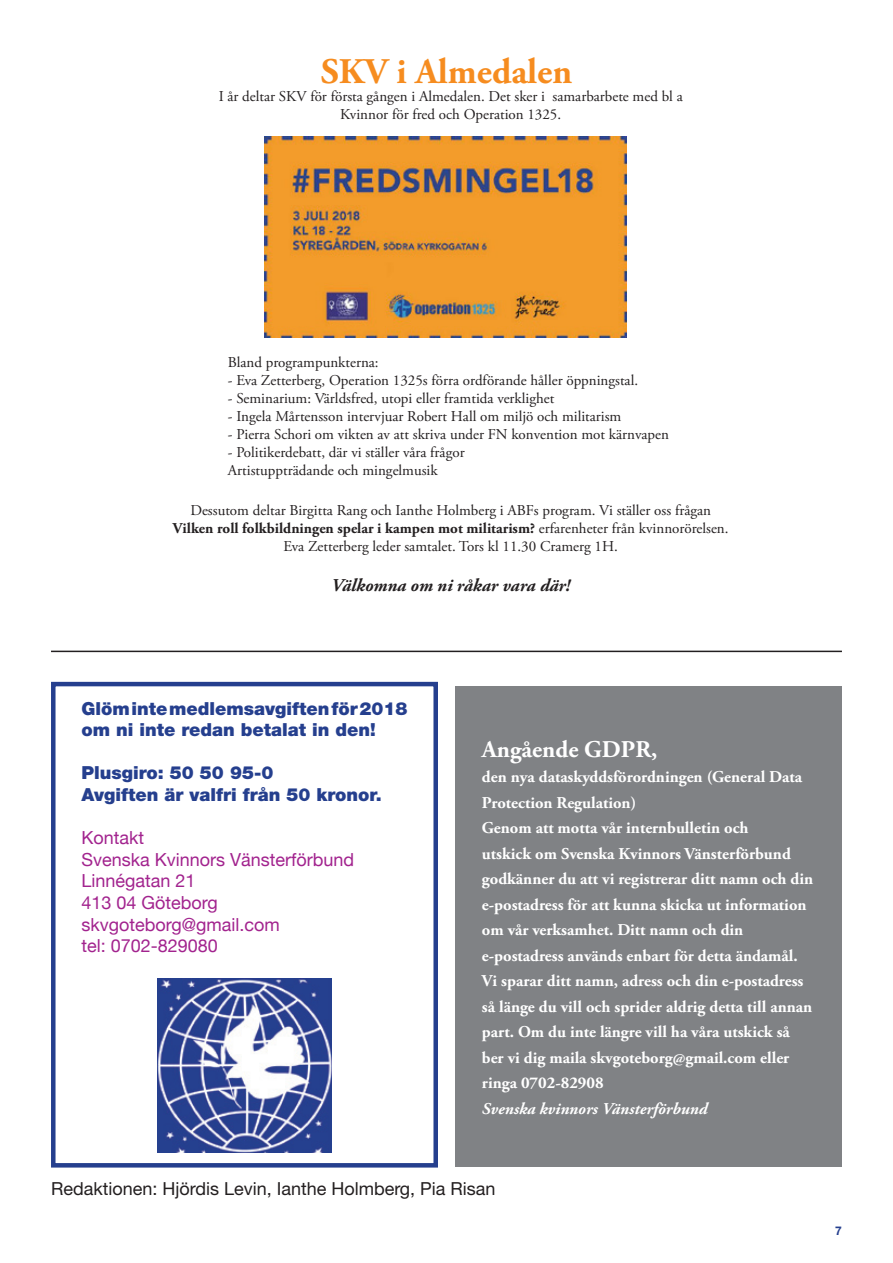
<style>
.page{position:relative;width:893px;height:1263px;background:#fff}
.page>*{position:absolute;margin:0;border:0;box-sizing:border-box;transform-origin:0 0}
.t1{font:700 36px "Adobe Garamond Pro";color:#f68c1f}
.t2{font:700 24px "Adobe Garamond Pro";color:#fff}
.t3{font:900 18px/21.6px "Helvetica Neue";color:#253f8e}
.t4{font:18px/21.6px "Helvetica Neue";color:#a2238e}
.t5{font:18px "Helvetica Neue";color:#231f20}
.t6{font:italic 700 18px "Adobe Garamond Pro";color:#231f20}
.t7{font:700 16.5px/25.5px "Adobe Garamond Pro";color:#fff}
.t8{font:italic 700 16.5px "Adobe Garamond Pro";color:#fff}
.t9{font:15px/18px "Adobe Garamond Pro";color:#231f20;text-align:center}
.t10{font:700 12px "Helvetica Neue LT Pro";color:#253f8e}
.s1{font-weight:700}
</style>
<div class="page">
<div style="left:455px;top:686px;width:387px;height:481px;background:#808285"></div>
<img style="left:157px;top:978px;width:175px;height:175px">
<div style="left:51px;top:682px;width:387px;height:485px;border:4px solid #253f8e"></div>
<hr style="left:51px;top:651px;width:791px;height:1px;background:#231f20">
<img style="left:264px;top:136px;width:362px;height:201px">
<h1 class="t1" style="left:321px;top:51px;width:253px">SKV i Almedalen</h1>
<p class="t9" style="left:219px;top:88px;width:466px">I år deltar SKV för första gången i Almedalen. Det sker i samarbarbete med bl a<br>Kvinnor för fred och Operation 1325.</p>
<p class="t9" style="left:228px;top:354px;width:152px">Bland programpunkterna:</p>
<p class="t9" style="left:228px;top:372px;width:412px">- Eva Zetterberg, Operation 1325s förra ordförande håller öppningstal.</p>
<p class="t9" style="left:228px;top:390px;width:328px">- Seminarium: Världsfred, utopi eller framtida verklighet</p>
<p class="t9" style="left:228px;top:408px;width:395px">- Ingela Mårtensson intervjuar Robert Hall om miljö och militarism</p>
<p class="t9" style="left:228px;top:426px;width:442px">- Pierra Schori om vikten av att skriva under FN konvention mot kärnvapen</p>
<p class="t9" style="left:228px;top:444px;width:238px;text-align:left">- Politikerdebatt, där vi ställer våra frågor<br>Artistuppträdande och mingelmusik</p>
<p class="t9" style="left:173px;top:502px;width:557px">Dessutom deltar Birgitta Rang och Ianthe Holmberg i ABFs program. Vi ställer oss frågan<br><span class="s1">Vilken roll folkbildningen spelar i kampen mot militarism?</span> erfarenheter från kvinnorörelsen.<br>Eva Zetterberg leder samtalet. Tors kl 11.30 Cramerg 1H.</p>
<p class="t6" style="left:331px;top:575px;width:240px">Välkomna om ni råkar vara där!</p>
<p class="t3" style="left:81px;top:697px;width:327px">Glöm inte medlemsavgiften för 2018 om ni inte redan betalat in den!</p>
<p class="t3" style="left:81px;top:762px;width:302px">Plusgiro: 50 50 95-0<br>Avgiften är valfri från 50 kronor.</p>
<p class="t4" style="left:81px;top:827px;width:274px">Kontakt<br>Svenska Kvinnors Vänsterförbund<br>Linnégatan 21<br>413 04 Göteborg skvgoteborg@gmail.com<br>tel: 0702-829080</p>
<h2 class="t2" style="left:482px;top:735px;width:177px">Angående GDPR,</h2>
<p class="t7" style="left:482px;top:765px;width:333px">den nya dataskyddsförordningen (General Data Protection Regulation)<br>Genom att motta vår internbulletin och<br>utskick om Svenska Kvinnors Vänsterförbund godkänner du att vi registrerar ditt namn och din e-postadress för att kunna skicka ut information om vår verksamhet. Ditt namn och din e-postadress används enbart för detta ändamål.<br>Vi sparar ditt namn, adress och din e-postadress så länge du vill och sprider aldrig detta till annan part. Om du inte längre vill ha våra utskick så ber vi dig maila skvgoteborg@gmail.com eller ringa 0702-82908</p>
<p class="t8" style="left:482px;top:1099px;width:227px">Svenska kvinnors Vänsterförbund</p>
<p class="t5" style="left:51px;top:1177px;width:446px">Redaktionen: Hjördis Levin, Ianthe Holmberg, Pia Risan</p>
<p class="t10" style="left:835px;top:1224px;width:8px">7</p>
</div>
